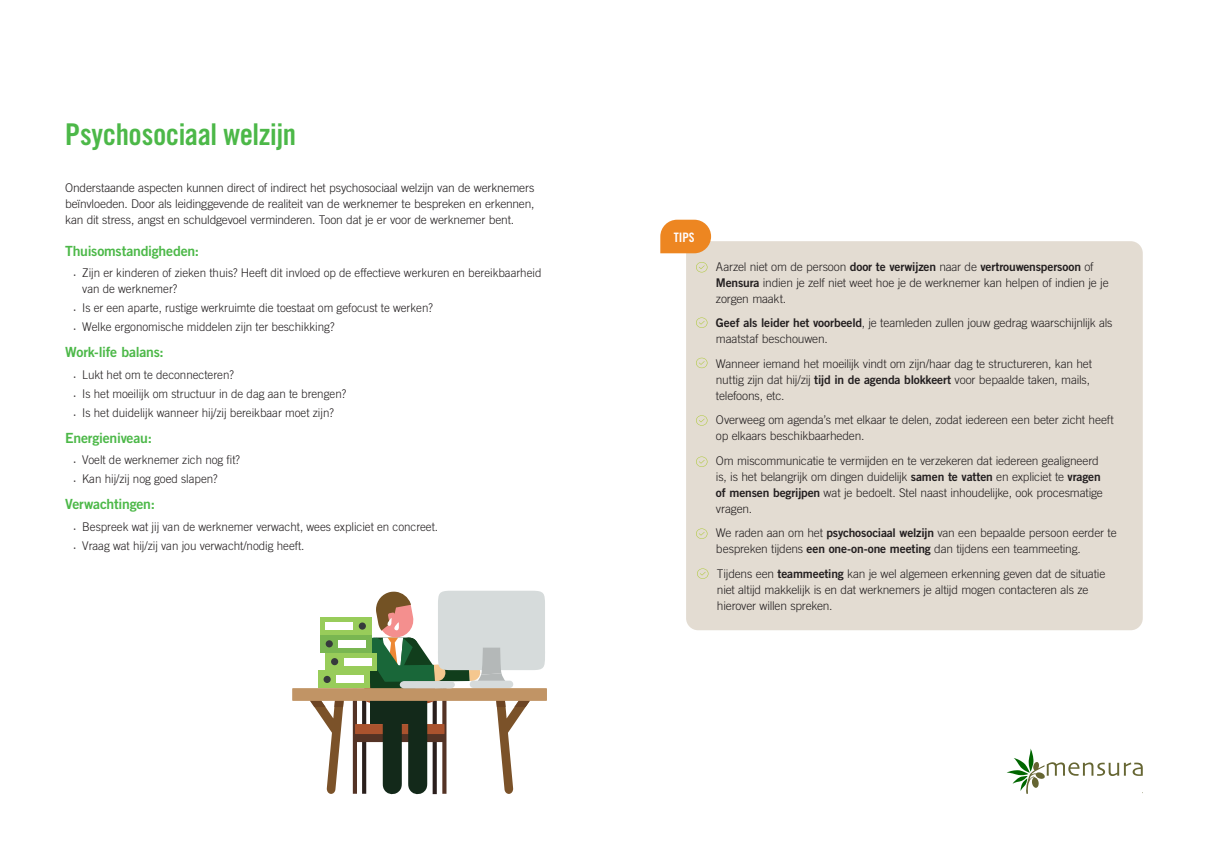
<style>
.page{position:relative;width:1208px;height:859px;background:#fff}
.page>*{position:absolute;margin:0;border:0;box-sizing:border-box;transform-origin:0 0}
.Titel_1{font:30px "Trade Gothic LT Bold Cond Twenty";letter-spacing:-.015em;color:#4cb848}
.Titel_4_groen{font:14px "Trade Gothic LT Bold Two";letter-spacing:-.015em;color:#4cb848}
.t1{font:13px "Trade Gothic LT Bold Cond Twenty";color:#fefbfc}
.Body{font:300 12px/16px "Trade Gothic LT";letter-spacing:-.015em;color:#231f20}
.s1{font-family:"Myriad Pro";font-weight:400;font-size:7px}
.s2{font-family:"Trade Gothic LT Bold Two";font-weight:400}
</style>
<div class="page">
<svg style="left:310px;top:701px;width:34px;height:93px"></svg>
<div style="left:292px;top:688px;width:255px;height:13px;background:#c19465"></div>
<div style="left:318px;top:670px;width:51px;height:18px;background:#98cc5a"></div>
<div style="left:336px;top:676px;width:28px;height:7px;background:#fff"></div>
<div style="left:323px;top:676px;width:8px;height:7px;background:#363a3c;border-radius:50%"></div>
<div style="left:325px;top:653px;width:52px;height:17px;background:#98cc5a"></div>
<div style="left:344px;top:658px;width:27px;height:7px;background:#fff"></div>
<div style="left:331px;top:658px;width:7px;height:7px;background:#363a3c;border-radius:50%"></div>
<div style="left:320px;top:635px;width:51px;height:18px;background:#79b651"></div>
<div style="left:338px;top:640px;width:28px;height:8px;background:#fff"></div>
<div style="left:326px;top:640px;width:7px;height:7px;background:#363a3c;border-radius:50%"></div>
<div style="left:320px;top:617px;width:51px;height:18px;background:#98cc5a"></div>
<div style="left:326px;top:622px;width:27px;height:8px;background:#fff"></div>
<svg style="left:353px;top:591px;width:192px;height:204px"></svg>
<svg style="left:1007px;top:748px;width:135px;height:46px"></svg>
<div style="left:686px;top:241px;width:456px;height:389px;background:#e3dcd2;border-radius:12px"></div>
<svg style="left:696px;top:262px;width:11px;height:10px"></svg>
<svg style="left:696px;top:317px;width:11px;height:11px"></svg>
<svg style="left:696px;top:358px;width:11px;height:10px"></svg>
<svg style="left:696px;top:415px;width:11px;height:11px"></svg>
<svg style="left:696px;top:456px;width:11px;height:11px"></svg>
<svg style="left:696px;top:528px;width:11px;height:11px"></svg>
<svg style="left:697px;top:568px;width:11px;height:11px"></svg>
<svg style="left:660px;top:220px;width:51px;height:33px;background:#ed9136"></svg>
<p class="Titel_1" style="left:65px;top:116px;width:232px">Psychosociaal welzijn</p>
<p class="Body" style="left:65px;top:179px;width:471px;text-align:justify">Onderstaande aspecten kunnen direct of indirect het psychosociaal welzijn van de werknemers beïnvloeden. Door als leidinggevende de realiteit van de werknemer te bespreken en erkennen, kan dit stress, angst en schuldgevoel verminderen. Toon dat je er voor de werknemer bent.</p>
<p class="Titel_4_groen" style="left:65px;top:242px;width:135px">Thuisomstandigheden:</p>
<p class="Body" style="left:82px;top:265px;width:461px;text-indent:-9px"><span class="s1">•</span> Zijn er kinderen of zieken thuis? Heeft dit invloed op de effectieve werkuren en bereikbaarheid van de werknemer?</p>
<p class="Body" style="left:74px;top:300px;width:361px"><span class="s1">•</span> Is er een aparte, rustige werkruimte die toestaat om gefocust te werken?</p>
<p class="Body" style="left:74px;top:319px;width:262px"><span class="s1">•</span> Welke ergonomische middelen zijn ter beschikking?</p>
<p class="Titel_4_groen" style="left:65px;top:343px;width:100px">Work-life balans:</p>
<p class="Body" style="left:74px;top:366px;width:162px"><span class="s1">•</span> Lukt het om te deconnecteren?</p>
<p class="Body" style="left:74px;top:385px;width:274px"><span class="s1">•</span> Is het moeilijk om structuur in de dag aan te brengen?</p>
<p class="Body" style="left:74px;top:404px;width:262px"><span class="s1">•</span> Is het duidelijk wanneer hij/zij bereikbaar moet zijn?</p>
<p class="Titel_4_groen" style="left:65px;top:429px;width:88px">Energieniveau:</p>
<p class="Body" style="left:74px;top:452px;width:168px"><span class="s1">•</span> Voelt de werknemer zich nog fit?</p>
<p class="Body" style="left:74px;top:471px;width:146px"><span class="s1">•</span> Kan hij/zij nog goed slapen?</p>
<p class="Titel_4_groen" style="left:65px;top:496px;width:91px">Verwachtingen:</p>
<p class="Body" style="left:74px;top:519px;width:366px"><span class="s1">•</span> Bespreek wat jij van de werknemer verwacht, wees expliciet en concreet.</p>
<p class="Body" style="left:74px;top:537px;width:232px"><span class="s1">•</span> Vraag wat hij/zij van jou verwacht/nodig heeft.</p>
<p class="t1" style="left:673px;top:229px;width:22px">TIPS</p>
<p class="Body" style="left:716px;top:258px;width:394px">Aarzel niet om de persoon <span class="s2">door te verwijzen</span> naar de <span class="s2">vertrouwenspersoon</span> of<br><span class="s2">Mensura</span> indien je zelf niet weet hoe je de werknemer kan helpen of indien je je zorgen maakt.</p>
<p class="Body" style="left:716px;top:315px;width:398px"><span class="s2">Geef als leider het voorbeeld</span>, je teamleden zullen jouw gedrag waarschijnlijk als maatstaf beschouwen.</p>
<p class="Body" style="left:716px;top:355px;width:377px">Wanneer iemand het moeilijk vindt om zijn/haar dag te structureren, kan het nuttig zijn dat hij/zij <span class="s2">tijd in de agenda blokkeert</span> voor bepaalde taken, mails, telefoons, etc.</p>
<p class="Body" style="left:716px;top:412px;width:399px">Overweeg om agenda’s met elkaar te delen, zodat iedereen een beter zicht heeft op elkaars beschikbaarheden.</p>
<p class="Body" style="left:716px;top:452px;width:388px">Om miscommunicatie te vermijden en te verzekeren dat iedereen gealigneerd is, is het belangrijk om dingen duidelijk <span class="s2">samen te vatten</span> en expliciet te <span class="s2">vragen of mensen begrijpen</span> wat je bedoelt. Stel naast inhoudelijke, ook procesmatige vragen.</p>
<p class="Body" style="left:716px;top:525px;width:402px">We raden aan om het <span class="s2">psychosociaal welzijn</span> van een bepaalde persoon eerder te bespreken tijdens <span class="s2">een one-on-one meeting</span> dan tijdens een teammeeting.</p>
<p class="Body" style="left:717px;top:565px;width:390px">Tijdens een <span class="s2">teammeeting</span> kan je wel algemeen erkenning geven dat de situatie niet altijd makkelijk is en dat werknemers je altijd mogen contacteren als ze hierover willen spreken.</p>
</div>
